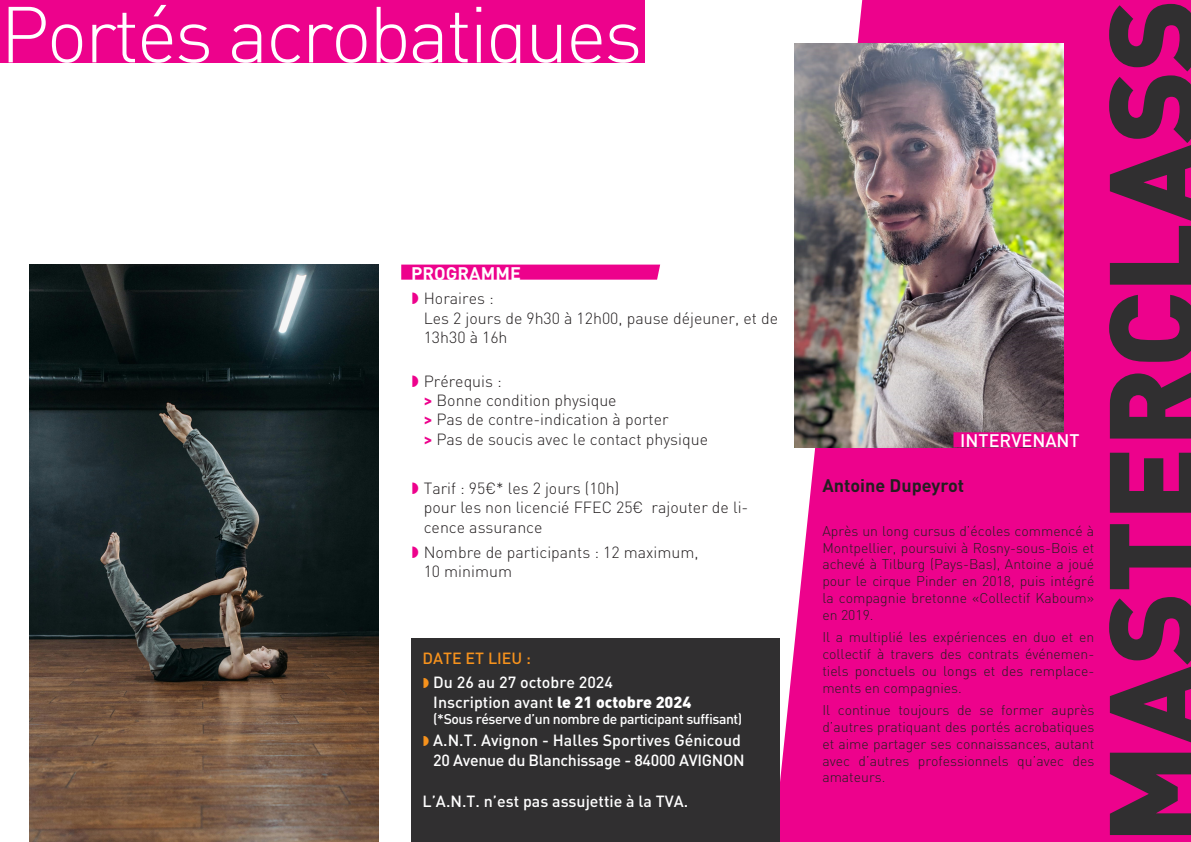
<style>
.page{position:relative;width:1191px;height:842px;background:#fff}
.page>*{position:absolute;margin:0;border:0;box-sizing:border-box;transform-origin:0 0}
.t1{font:900 124px "DIN";letter-spacing:-.01em;color:#302f30}
.t2{font:300 78px "DIN";letter-spacing:-.035em;color:#fff}
.t3{font:700 18px "DIN";color:#231f20}
.t4{font:500 18px "DIN";color:#fff}
.t5{font:700 18px "DIN";color:#fff}
.t6{font:300 16px/19.2px "DIN";color:#231f20}
.t7{font:500 16px/19.2px "DIN";color:#fff}
.t8{font:500 16px/19.2px "DIN";letter-spacing:-.02em;color:#fff}
.t9{font:500 16px "DIN";color:#f6921d}
.t10{font:300 14px/16.8px "DIN";color:#231f20;text-align:justify}
.t11{font:500 14px "DIN";letter-spacing:-.03em;color:#fff}
.s1{font-weight:700;color:#ed028c}
.s2{font-weight:900}
</style>
<div class="page">
<svg style="left:401px;top:265px;width:259px;height:15px;background:#ed098f"></svg>
<svg style="left:773px;top:0;width:418px;height:842px;background:#ee1695"></svg>
<img style="left:794px;top:43px;width:269px;height:404px">
<div style="left:411px;top:639px;width:369px;height:203px;background:#302f30"></div>
<div style="left:953px;top:432px;width:148px;height:15px;background:#ed028c"></div>
<div style="left:0;top:0;width:644px;height:62px;background:#ed028c"></div>
<img style="left:30px;top:265px;width:348px;height:577px">
<p class="t2" style="left:0;top:-14px;width:644px">Portés acrobatiques</p>
<p class="t1" style="left:1070px;top:844px;width:847px;rotate:-90deg">MASTERCLASS</p>
<p class="t5" style="left:411px;top:261px;width:111px">PROGRAMME</p>
<p class="t6" style="left:424px;top:289px;width:356px">Horaires :<br>Les 2 jours de 9h30 à 12h00, pause déjeuner, et de<br>13h30 à 16h</p>
<p class="t6" style="left:424px;top:371px;width:286px">Prérequis :<br><span class="s1">&gt;</span> Bonne condition physique<br><span class="s1">&gt;</span> Pas de contre-indication à porter<br><span class="s1">&gt;</span> Pas de soucis avec le contact physique</p>
<p class="t6" style="left:424px;top:479px;width:326px">Tarif : 95€* les 2 jours (10h)<br>pour les non licencié FFEC 25€ rajouter de li&shy;cence assurance</p>
<p class="t6" style="left:424px;top:542px;width:276px">Nombre de participants : 12 maximum,<br>10 minimum</p>
<p class="t4" style="left:960px;top:429px;width:121px">INTERVENANT</p>
<p class="t3" style="left:822px;top:473px;width:143px">Antoine Dupeyrot</p>
<p class="t10" style="left:822px;top:522px;width:273px">Après un long cursus d’écoles commencé à Montpellier, poursuivi à Rosny-sous-Bois et achevé à Tilburg (Pays-Bas), Antoine a joué pour le cirque Pinder en 2018, puis intégré la compagnie bretonne «Collectif Kaboum» en 2019.</p>
<p class="t10" style="left:822px;top:629px;width:273px">Il a multiplié les expériences en duo et en collectif à travers des contrats événemen&shy;tiels ponctuels ou longs et des remplace&shy;ments en compagnies.</p>
<p class="t10" style="left:822px;top:701px;width:273px">Il continue toujours de se former auprès d’autres pratiquant des portés acrobatiques et aime partager ses connaissances, autant avec d’autres professionnels qu’avec des amateurs.</p>
<p class="t9" style="left:422px;top:647px;width:110px">DATE ET LIEU :</p>
<p class="t7" style="left:433px;top:672px;width:259px">Du 26 au 27 octobre 2024<br>Inscription avant <span class="s2">le 21 octobre 2024</span></p>
<p class="t11" style="left:433px;top:710px;width:310px">(*Sous réserve d’un nombre de participant suffisant)</p>
<p class="t8" style="left:433px;top:730px;width:313px">A.N.T. Avignon - Halles Sportives Génicoud<br>20 Avenue du Blanchissage - 84000 AVIGNON</p>
<p class="t7" style="left:422px;top:791px;width:267px">L’A.N.T. n’est pas assujettie à la TVA.</p>
</div>
